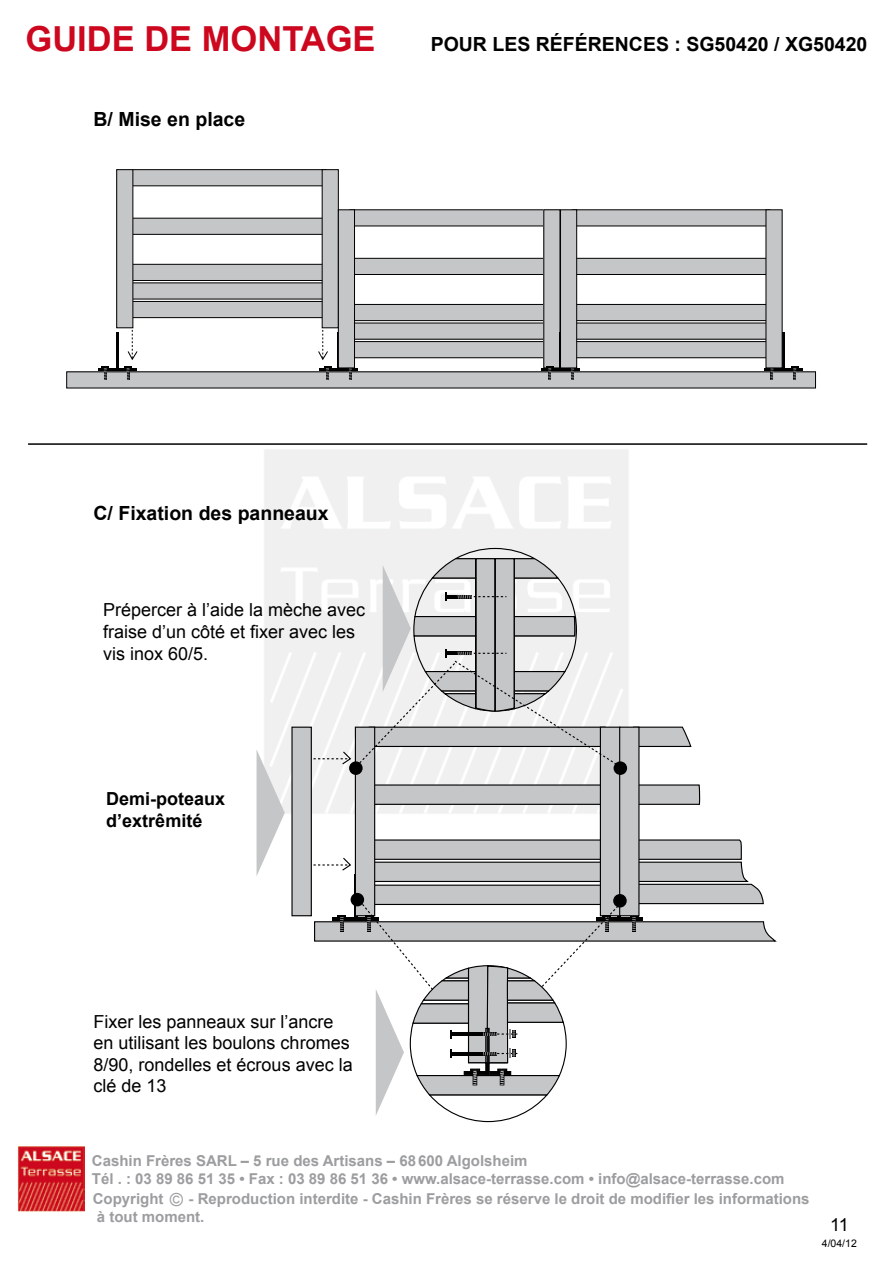
<style>
.page{position:relative;width:893px;height:1263px;background:#fff}
.page>*{position:absolute;margin:0;border:0;box-sizing:border-box;transform-origin:0 0}
.t1{font:700 34.5px "Arial";color:#cd071e}
.t2{font:700 19.5px "Arial";color:#000}
.t3{font:18px/21.6px "Arial";color:#000}
.t4{font:700 18px/21.6px "Arial";color:#000}
.t5{font:18px "Arial";color:#9c9d9f}
.t6{font:700 15px/18px "Arial";color:#9c9d9f}
.t7{font:10.5px "Arial";color:#000}
</style>
<div class="page">
<img style="left:17px;top:1146px;width:67px;height:66px">
<div style="left:128px;top:169px;width:199px;height:17px;background:#c5c6c8;border:1px solid #000"></div>
<div style="left:128px;top:301px;width:199px;height:17px;background:#c5c6c8;border:1px solid #000"></div>
<div style="left:67px;top:372px;width:748px;height:16px;background:#c5c6c8"></div>
<div style="left:128px;top:282px;width:199px;height:17px;background:#c5c6c8"></div>
<div style="left:128px;top:264px;width:199px;height:17px;background:#c5c6c8;border:1px solid #000"></div>
<div style="left:128px;top:218px;width:199px;height:17px;background:#c5c6c8;border:1px solid #000"></div>
<hr style="left:98px;top:368px;width:38px;height:3px;background:#000">
<hr style="left:116px;top:332px;width:2px;height:39px;background:#000">
<div style="left:117px;top:170px;width:16px;height:158px;background:#c5c6c8"></div>
<div style="left:116px;top:169px;width:17px;height:159px;border:1px solid #000"></div>
<hr style="left:319px;top:368px;width:38px;height:3px;background:#000">
<hr style="left:337px;top:332px;width:2px;height:39px;background:#000">
<div style="left:322px;top:169px;width:17px;height:159px;background:#c5c6c8"></div>
<svg style="left:102px;top:366px;width:7px;height:14px"></svg>
<hr style="left:764px;top:368px;width:39px;height:3px;background:#000">
<hr style="left:782px;top:332px;width:3px;height:39px;background:#000">
<svg style="left:768px;top:368px;width:8px;height:12px"></svg>
<svg style="left:791px;top:366px;width:8px;height:14px"></svg>
<svg style="left:347px;top:368px;width:7px;height:12px"></svg>
<svg style="left:124px;top:330px;width:14px;height:50px"></svg>
<svg style="left:317px;top:330px;width:14px;height:50px"></svg>
<div style="left:350px;top:209px;width:198px;height:17px;background:#c5c6c8"></div>
<div style="left:350px;top:342px;width:198px;height:16px;background:#c5c6c8"></div>
<div style="left:350px;top:341px;width:198px;height:17px;border:1px solid #000"></div>
<div style="left:350px;top:323px;width:198px;height:16px;background:#c5c6c8"></div>
<div style="left:350px;top:304px;width:198px;height:17px;background:#c5c6c8"></div>
<div style="left:350px;top:304px;width:198px;height:17px;border:1px solid #000"></div>
<div style="left:350px;top:258px;width:198px;height:17px;background:#c5c6c8;border:1px solid #000"></div>
<div style="left:338px;top:209px;width:17px;height:159px;background:#c5c6c8;border:1px solid #000"></div>
<div style="left:544px;top:210px;width:16px;height:158px;background:#c5c6c8"></div>
<hr style="left:541px;top:368px;width:39px;height:3px;background:#000">
<hr style="left:559px;top:332px;width:3px;height:39px;background:#000">
<svg style="left:546px;top:366px;width:8px;height:14px"></svg>
<svg style="left:569px;top:368px;width:7px;height:12px"></svg>
<div style="left:572px;top:209px;width:198px;height:17px;background:#c5c6c8"></div>
<div style="left:572px;top:342px;width:198px;height:16px;background:#c5c6c8"></div>
<div style="left:572px;top:341px;width:198px;height:17px;border:1px solid #000"></div>
<div style="left:572px;top:323px;width:198px;height:16px;background:#c5c6c8"></div>
<div style="left:572px;top:304px;width:198px;height:17px;background:#c5c6c8"></div>
<div style="left:572px;top:304px;width:198px;height:17px;border:1px solid #000"></div>
<div style="left:572px;top:258px;width:198px;height:17px;background:#c5c6c8;border:1px solid #000"></div>
<div style="left:560px;top:209px;width:17px;height:159px;background:#c5c6c8;border:1px solid #000"></div>
<div style="left:765px;top:209px;width:18px;height:159px;background:#c5c6c8"></div>
<div style="left:369px;top:785px;width:236px;height:19px;background:#c5c6c8"></div>
<div style="left:369px;top:784px;width:237px;height:21px;border:1px solid #000"></div>
<div style="left:355px;top:727px;width:20px;height:189px;background:#c5c6c8"></div>
<div style="left:355px;top:727px;width:20px;height:189px;border:1px solid #000"></div>
<div style="left:600px;top:727px;width:20px;height:189px;background:#c5c6c8"></div>
<div style="left:600px;top:727px;width:20px;height:189px;border:1px solid #000"></div>
<div style="left:292px;top:727px;width:19px;height:189px;background:#c5c6c8"></div>
<div style="left:291px;top:727px;width:21px;height:189px;border:1px solid #000"></div>
<svg style="left:632px;top:726px;width:60px;height:21px"></svg>
<svg style="left:639px;top:784px;width:61px;height:21px"></svg>
<div style="left:620px;top:727px;width:19px;height:189px;background:#c5c6c8"></div>
<div style="left:619px;top:727px;width:20px;height:189px;border:1px solid #000"></div>
<svg style="left:313px;top:750px;width:39px;height:15px"></svg>
<div style="left:614px;top:761px;width:13px;height:14px;background:#000;border-radius:50%"></div>
<div style="left:349px;top:761px;width:14px;height:14px;background:#000;border-radius:50%"></div>
<hr style="left:28px;top:443px;width:839px;height:2px;background:#000">
<svg style="left:257px;top:749px;width:28px;height:126px"></svg>
<svg style="left:358px;top:547px;width:264px;height:221px"></svg>
<svg style="left:313px;top:839px;width:464px;height:284px"></svg>
<h1 class="t1" style="left:26px;top:16px;width:352px">GUIDE DE MONTAGE</h1>
<h2 class="t2" style="left:431px;top:31px;width:438px">POUR LES RÉFÉRENCES : SG50420 / XG50420</h2>
<h2 class="t2" style="left:94px;top:107px;width:153px">B/ Mise en place</h2>
<h2 class="t2" style="left:94px;top:500px;width:237px">C/ Fixation des panneaux</h2>
<p class="t3" style="left:103px;top:599px;width:264px">Prépercer à l’aide la mèche avec fraise d’un côté et fixer avec les vis inox 60/5.</p>
<p class="t4" style="left:106px;top:789px;width:121px">Demi-poteaux d’extrêmité</p>
<p class="t3" style="left:94px;top:1010px;width:261px">Fixer les panneaux sur l’ancre en utilisant les boulons chromes<br>8/90, rondelles et écrous avec la clé de 13</p>
<p class="t6" style="left:92px;top:1152px;width:694px">Cashin Frères SARL – 5 rue des Artisans – 68600 Algolsheim<br>Tél . : 03 89 86 51 35 • Fax : 03 89 86 51 36 • www.alsace-terrasse.com • info@alsace-terrasse.com</p>
<p class="t6" style="left:93px;top:1190px;width:72px">Copyright</p>
<p class="t6" style="left:97px;top:1190px;width:714px;text-indent:92px">- Reproduction interdite - Cashin Frères se réserve le droit de modifier les informations à tout moment.</p>
<p class="t5" style="left:170px;top:1188px;width:15px">©</p>
<p class="t3" style="left:830px;top:1213px;width:20px">11</p>
<p class="t7" style="left:822px;top:1236px;width:37px">4/04/12</p>
</div>
